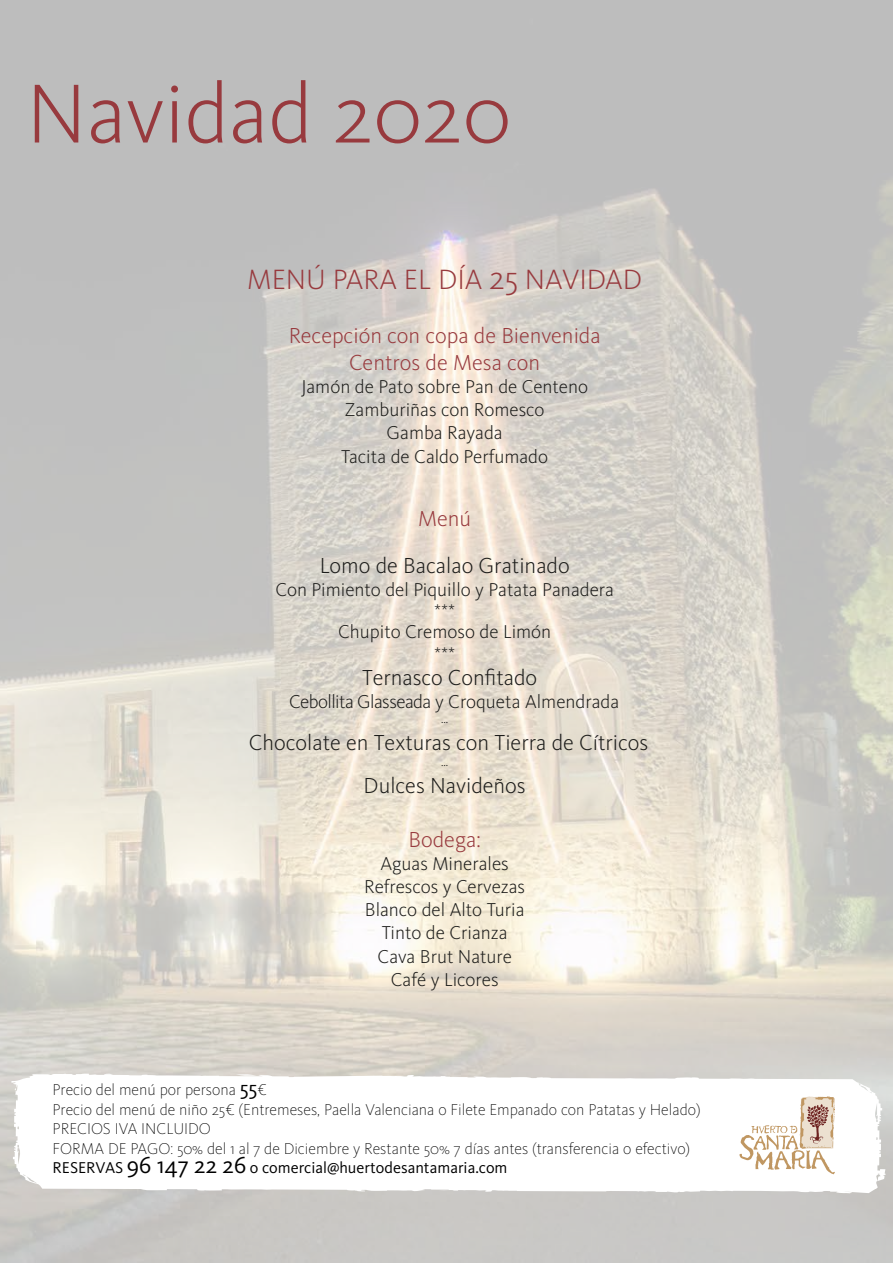
<style>
.page{position:relative;width:893px;height:1263px;background:#fff}
.page>*{position:absolute;margin:0;border:0;box-sizing:border-box;transform-origin:0 0}
.t1{font:300 28.95px "Kievit OT";color:#983a3e}
.t2{font:300 22.5px "Kievit OT";color:#1d1d1b}
.t3{font:300 22.5px/27px "Kievit OT";color:#983a3e;text-align:center}
.t4{font:300 19.35px/23.1px "Kievit OT";color:#1d1d1b;text-align:center}
.t5{font:300 19.35px "Kievit OT";letter-spacing:-.02em;color:#1d1d1b}
.t6{font:200 16.2px/19.5px "Kievit OT";color:#000}
.t7{font:300 16.05px "Kievit OT";color:#1d1d1b}
.t8{font:300 12.9px "Kievit OT";color:#1d1d1b}
.s1{font-size:33.75px}
.s2{font-weight:400;font-size:21px}
.s3{font-weight:400}
.s4{font-weight:400;font-size:24px}
</style>
<div class="page">
<img style="left:0;top:0;width:893px;height:1263px">
<svg style="left:35px;top:85px;width:43px;height:57px;background:#b19496"></svg>
<svg style="left:91px;top:100px;width:29px;height:43px"></svg>
<svg style="left:128px;top:101px;width:35px;height:41px"></svg>
<svg style="left:171px;top:86px;width:7px;height:56px"></svg>
<svg style="left:188px;top:80px;width:35px;height:63px;background:#b29899"></svg>
<svg style="left:233px;top:100px;width:29px;height:43px"></svg>
<svg style="left:272px;top:80px;width:34px;height:63px;background:#b29798"></svg>
<svg style="left:336px;top:100px;width:33px;height:42px"></svg>
<svg style="left:377px;top:100px;width:41px;height:43px;background:#b29798"></svg>
<svg style="left:425px;top:100px;width:34px;height:42px"></svg>
<svg style="left:466px;top:100px;width:42px;height:43px;background:#b29798"></svg>
<svg style="left:11px;top:1073px;width:875px;height:120px"></svg>
<svg style="left:739px;top:1096px;width:96px;height:78px"></svg>
<h1 class="t1" style="left:247px;top:262px;width:396px">MENÚ PARA EL DÍA <span class="s1">25</span> NAVIDAD</h1>
<h2 class="t3" style="left:289px;top:322px;width:313px">Recepción con copa de Bienvenida<br>Centros de Mesa con</h2>
<p class="t4" style="left:301px;top:375px;width:288px">Jamón de Pato sobre Pan de Centeno<br>Zamburiñas con Romesco<br>Gamba Rayada<br>Tacita de Caldo Perfumado</p>
<h2 class="t3" style="left:418px;top:505px;width:55px">Menú</h2>
<h2 class="t2" style="left:320px;top:551px;width:252px">Lomo de Bacalao Gratinado</h2>
<p class="t4" style="left:275px;top:577px;width:340px">Con Pimiento del Piquillo y Patata Panadera</p>
<p class="t7" style="left:434px;top:600px;width:23px">***</p>
<p class="t4" style="left:338px;top:620px;width:215px">Chupito Cremoso de Limón</p>
<p class="t7" style="left:434px;top:642px;width:23px">***</p>
<h2 class="t2" style="left:362px;top:663px;width:176px">Ternasco Confitado</h2>
<p class="t5" style="left:289px;top:689px;width:332px">Cebollita Glasseada y Croqueta Almendrada</p>
<p class="t8" style="left:441px;top:711px;width:9px">...</p>
<h2 class="t2" style="left:249px;top:729px;width:401px">Chocolate en Texturas con Tierra de Cítricos</h2>
<p class="t8" style="left:441px;top:753px;width:9px">...</p>
<h2 class="t2" style="left:364px;top:771px;width:164px">Dulces Navideños</h2>
<h2 class="t3" style="left:409px;top:825px;width:74px">Bodega:</h2>
<p class="t4" style="left:364px;top:852px;width:162px">Aguas Minerales<br>Refrescos y Cervezas<br>Blanco del Alto Turia<br>Tinto de Crianza<br>Cava Brut Nature<br>Café y Licores</p>
<p class="t6" style="left:52px;top:1080px;width:650px">Precio del menú por persona <span class="s2">55</span>€<br>Precio del menú de niño 25€ (Entremeses, Paella Valenciana o Filete Empanado con Patatas y Helado)<br>PRECIOS IVA INCLUIDO<br>FORMA DE PAGO: 50% del 1 al 7 de Diciembre y Restante 50% 7 días antes (transferencia o efectivo)<br><span class="s3">RESERVAS</span> <span class="s4">96 147 22 26</span> <span class="s3">o comercial@huertodesantamaria.com</span></p>
</div>
